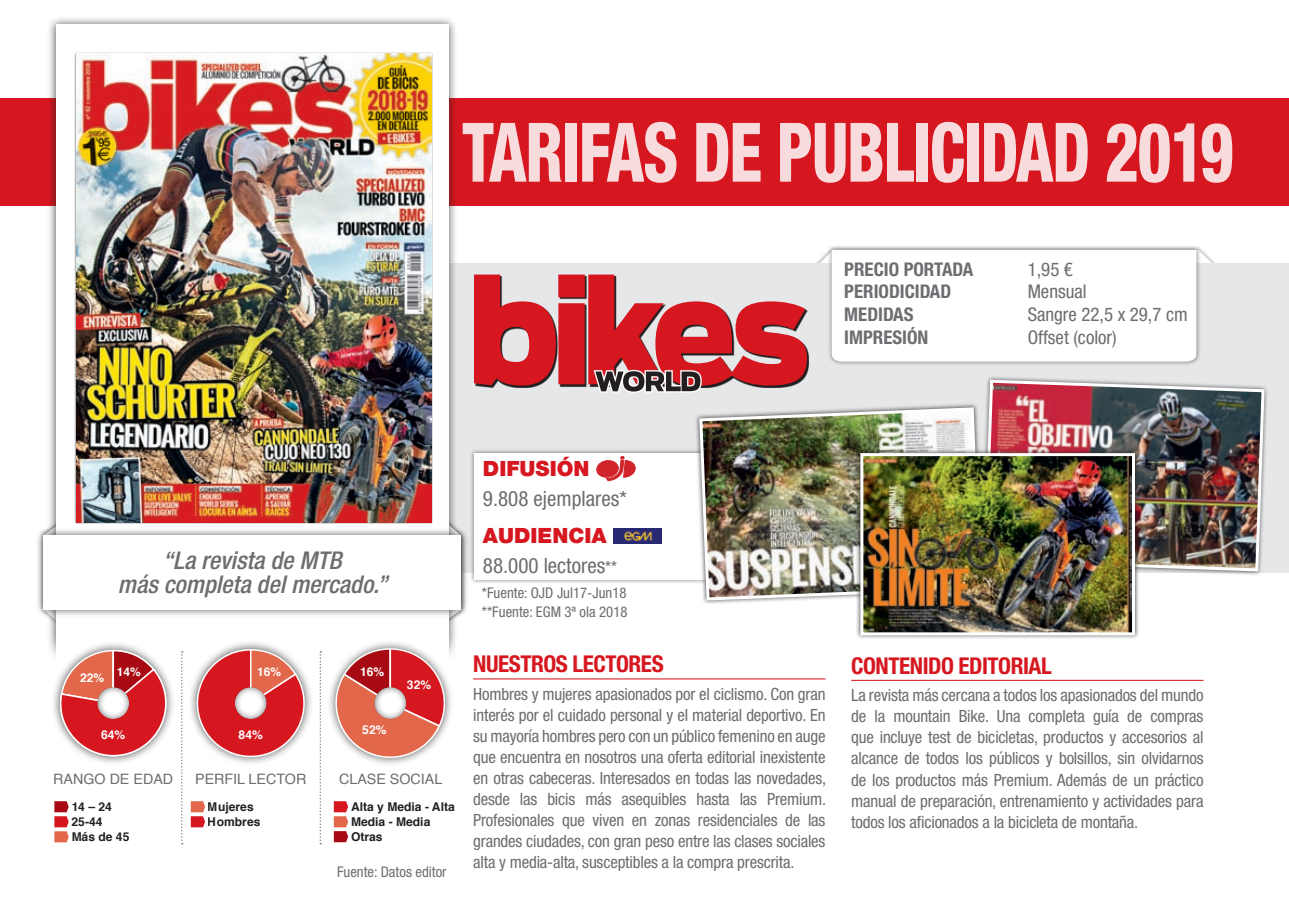
<style>
.page{position:relative;width:1289px;height:919px;background:#fff}
.page>*{position:absolute;margin:0;border:0;box-sizing:border-box;transform-origin:0 0}
.t1{font:800 condensed 82.2px "Helvetica Neue LT Std";letter-spacing:-.02em;color:#fff;scale:.8 1}
.t2{font:italic 500 condensed 24.45px "Helvetica Neue LT Std";color:#6c6d70}
.t3{font:700 condensed 23.1px "Helvetica Neue LT Std";letter-spacing:-.02em;color:#d7171f}
.t4{font:condensed 21px "Helvetica Neue LT Std";color:#6c6d70}
.t5{font:900 21px "Helvetica Neue LT Std";color:#d7171f}
.t6{font:condensed 18.9px "Helvetica Neue LT Std";color:#6c6d70}
.t7{font:700 condensed 18.9px "Helvetica Neue LT Std";color:#6c6d70}
.t8{font:condensed 16.8px/21px "Helvetica Neue LT Std";letter-spacing:-.01em;color:#6c6d70;text-align:justify}
.t9{font:condensed 14.7px/18.9px "Helvetica Neue LT Std";color:#6c6d70}
.t10{font:14.25px "Helvetica";color:#6c6d70}
.t11{font:700 12.15px/15px "Helvetica";color:#231f20}
.t12{font:700 12.15px "Helvetica";color:#fff}
.t13{font:700 12px "Helvetica";color:#fff}
.s1{font-size:16.8px}
</style>
<div class="page">
<div style="left:0;top:99px;width:1288px;height:107px;background:#d7171f"></div>
<div style="left:402px;top:263px;width:886px;height:309px;background:#e6e7e9"></div>
<div style="left:469px;top:448px;width:252px;height:136px;background:#231f20;opacity:.5"></div>
<div style="left:474px;top:453px;width:242px;height:126px;background:#fff"></div>
<div style="left:827px;top:245px;width:373px;height:121px;background:#231f20;opacity:.5"></div>
<hr style="left:851px;top:679px;width:352px;height:1px;background:#d7171f">
<div style="left:404px;top:484px;width:62px;height:167px;background:#231f20;opacity:.75"></div>
<div style="left:46px;top:15px;width:411px;height:765px;background:#231f20;opacity:.75"></div>
<div style="left:56px;top:25px;width:392px;height:747px;background:#fff"></div>
<div style="left:0;top:633px;width:567px;height:195px;background:#fff"></div>
<div style="left:35px;top:527px;width:434px;height:90px;background:#231f20;opacity:.75"></div>
<div style="left:43px;top:535px;width:418px;height:74px;background:#fff"></div>
<hr style="left:473px;top:678px;width:352px;height:1px;background:#d7171f">
<svg style="left:474px;top:250px;width:742px;height:143px"></svg>
<svg style="left:54px;top:801px;width:15px;height:41px"></svg>
<svg style="left:334px;top:801px;width:14px;height:41px"></svg>
<svg style="left:319px;top:651px;width:2px;height:193px"></svg>
<div style="left:187px;top:639px;width:126px;height:126px;background:#231f20;opacity:.75"></div>
<svg style="left:181px;top:648px;width:130px;height:196px"></svg>
<div style="left:235px;top:685px;width:34px;height:34px;background:#231f20;opacity:.75"></div>
<svg style="left:328px;top:489px;width:133px;height:275px"></svg>
<div style="left:374px;top:685px;width:34px;height:34px;background:#231f20;opacity:.75"></div>
<svg style="left:43px;top:497px;width:129px;height:266px"></svg>
<div style="left:97px;top:685px;width:34px;height:34px;background:#231f20;opacity:.75"></div>
<img style="left:614px;top:528px;width:47px;height:15px">
<svg style="left:596px;top:456px;width:39px;height:25px"></svg>
<img style="left:76px;top:54px;width:355px;height:468px">
<div style="left:979px;top:375px;width:289px;height:200px;background:#231f20;opacity:.75"></div>
<img style="left:982px;top:378px;width:283px;height:195px">
<div style="left:694px;top:402px;width:290px;height:202px;background:#231f20;opacity:.75"></div>
<img style="left:697px;top:406px;width:285px;height:196px">
<div style="left:855px;top:448px;width:284px;height:191px;background:#231f20;opacity:.75"></div>
<img style="left:864px;top:457px;width:266px;height:174px">
<div style="left:860px;top:453px;width:274px;height:182px;border:3px solid #fff"></div>
<h1 class="t1" style="left:462px;top:101px;width:966px">TARIFAS DE PUBLICIDAD 2019</h1>
<p class="t7" style="left:844px;top:257px;width:20px">PRECIO</p>
<p class="t7" style="left:903px;top:257px;width:11px">PORTADA</p>
<p class="t6" style="left:1027px;top:258px;width:47px">1,95 €</p>
<p class="t7" style="left:844px;top:280px;width:20px">PERIODICIDAD</p>
<p class="t6" style="left:1027px;top:281px;width:61px">Mensual</p>
<p class="t7" style="left:844px;top:303px;width:24px">MEDIDA</p>
<p class="t7" style="left:903px;top:303px;width:11px">S</p>
<p class="t6" style="left:1027px;top:303px;width:161px">Sangre 22,5 x 29,7 cm</p>
<p class="t7" style="left:844px;top:325px;width:17px">IMPRE</p>
<p class="t7" style="left:892px;top:325px;width:36px">SIÓN</p>
<p class="t6" style="left:1027px;top:326px;width:91px">Offset (color)</p>
<p class="t5" style="left:483px;top:456px;width:108px">DIFUSIÓN</p>
<p class="t4" style="left:483px;top:486px;width:145px">9.808 ejemplares*</p>
<p class="t5" style="left:483px;top:523px;width:125px">AUDIENCIA</p>
<h2 class="t2" style="left:163px;top:545px;width:180px">“La revista de MTB</h2>
<p class="t4" style="left:483px;top:553px;width:136px">88.000 lectores<span class="s1">**</span></p>
<h2 class="t2" style="left:118px;top:570px;width:271px">más completa del mercado.”</h2>
<p class="t9" style="left:482px;top:583px;width:147px">*Fuente: OJD Jul17-Jun18 **Fuente: EGM 3ª ola 2018</p>
<p class="t12" style="left:80px;top:668px;width:26px">22%</p>
<p class="t13" style="left:117px;top:662px;width:25px">14%</p>
<p class="t12" style="left:101px;top:725px;width:26px">64%</p>
<p class="t13" style="left:257px;top:662px;width:25px">16%</p>
<p class="t12" style="left:239px;top:725px;width:26px">84%</p>
<p class="t12" style="left:360px;top:662px;width:26px">16%</p>
<p class="t12" style="left:362px;top:720px;width:26px">52%</p>
<p class="t12" style="left:407px;top:675px;width:26px">32%</p>
<p class="t10" style="left:53px;top:768px;width:121px">RANGO DE EDAD</p>
<p class="t10" style="left:195px;top:768px;width:113px">PERFIL LECTOR</p>
<p class="t10" style="left:339px;top:768px;width:105px">CLASE SOCIAL</p>
<p class="t11" style="left:72px;top:799px;width:42px">14 – 24</p>
<p class="t11" style="left:208px;top:799px;width:47px">Mujeres</p>
<p class="t11" style="left:72px;top:814px;width:32px">25-44</p>
<p class="t11" style="left:208px;top:814px;width:54px">Hombres</p>
<p class="t11" style="left:351px;top:799px;width:105px">Alta y Media - Alta<br>Media - Media</p>
<p class="t11" style="left:72px;top:829px;width:59px">Más de 45</p>
<p class="t11" style="left:351px;top:829px;width:33px">Otras</p>
<p class="t9" style="left:337px;top:861px;width:111px">Fuente: Datos editor</p>
<h3 class="t3" style="left:473px;top:650px;width:191px">NUESTROS LECTORES</h3>
<p class="t8" style="left:473px;top:683px;width:354px">Hombres y mujeres apasionados por el ciclismo. Con gran interés por el cuidado personal y el material deportivo. En su mayoría hombres pero con un público femenino en auge que encuentra en nosotros una oferta editorial inexistente en otras cabeceras. Interesados en todas las novedades, desde las bicis más asequibles hasta las Premium.<br>Profesionales que viven en zonas residenciales de las grandes ciudades, con gran peso entre las clases sociales alta y media-alta, susceptibles a la compra prescrita.</p>
<h3 class="t3" style="left:851px;top:651px;width:202px">CONTENIDO EDITORIAL</h3>
<p class="t8" style="left:851px;top:684px;width:354px">La revista más cercana a todos los apasionados del mundo de la mountain Bike. Una completa guía de compras que incluye test de bicicletas, productos y accesorios al alcance de todos los públicos y bolsillos, sin olvidarnos de los productos más Premium. Además de un práctico manual de preparación, entrenamiento y actividades para todos los aficionados a la bicicleta de montaña.</p>
</div>
